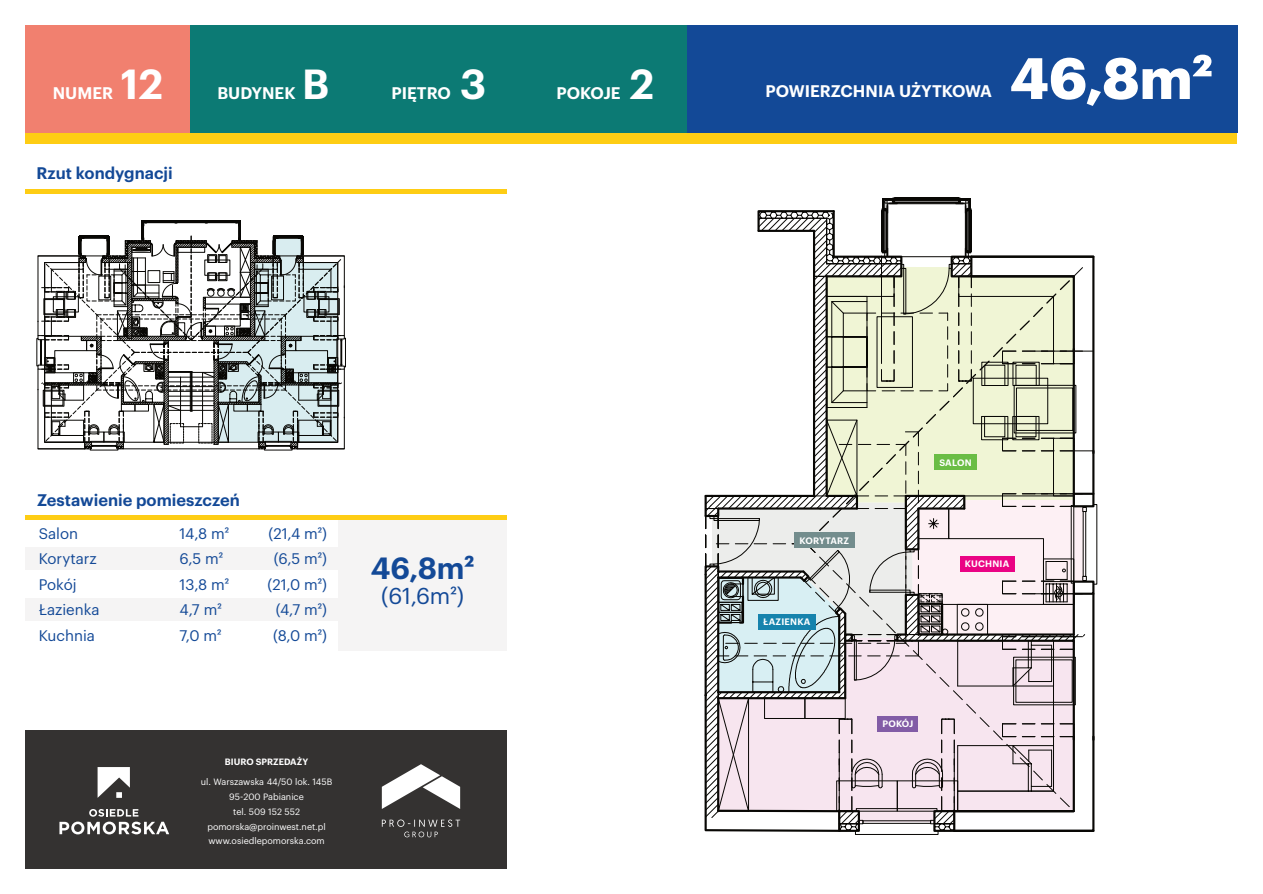
<style>
.page{position:relative;width:1263px;height:894px;background:#fff}
.page>*{position:absolute;margin:0;border:0;box-sizing:border-box;transform-origin:0 0}
.t1{font:700 57px "Graphik";color:#fff}
.t2{font:600 41.1px "Graphik";color:#fff}
.t3{font:600 30px "Graphik";color:#134997}
.t4{font:22.5px "Graphik";color:#134997}
.t5{font:600 16.5px "Graphik";color:#fff}
.t6{font:600 16.35px "Graphik";color:#134997}
.t7{font:15px/25.5px "Graphik";color:#134997}
.t8{font:600 9.15px "Graphik";letter-spacing:.02em;color:#fff}
.t9{font:9px/14.7px "Graphik";color:#fff;text-align:center}
.t10{font:600 9px "Graphik";color:#fff}
</style>
<div class="page">
<div style="left:687px;top:26px;width:550px;height:107px;background:#134997"></div>
<div style="left:26px;top:26px;width:165px;height:107px;background:#f1806f"></div>
<div style="left:191px;top:26px;width:496px;height:107px;background:#0c7a74"></div>
<div style="left:26px;top:133px;width:1211px;height:10px;background:#fecd14"></div>
<div style="left:26px;top:189px;width:481px;height:5px;background:#fecd14"></div>
<div style="left:26px;top:729px;width:481px;height:138px;background:#343231"></div>
<svg style="left:382px;top:764px;width:78px;height:44px"></svg>
<svg style="left:382px;top:819px;width:78px;height:18px"></svg>
<svg style="left:59px;top:809px;width:110px;height:25px"></svg>
<svg style="left:98px;top:767px;width:32px;height:30px"></svg>
<svg style="left:704px;top:198px;width:391px;height:634px"></svg>
<div style="left:758px;top:614px;width:57px;height:15px;background:#1683ad"></div>
<div style="left:794px;top:532px;width:61px;height:15px;background:#738d8d"></div>
<div style="left:934px;top:454px;width:43px;height:16px;background:#6abd45"></div>
<div style="left:877px;top:715px;width:41px;height:15px;background:#825ca6"></div>
<div style="left:960px;top:556px;width:54px;height:15px;background:#ea0384"></div>
<div style="left:1016px;top:387px;width:57px;height:44px;border:1px solid #080704"></div>
<div style="left:1014px;top:385px;width:62px;height:48px;border:1px solid #080704"></div>
<div style="left:1015px;top:659px;width:58px;height:43px;border:1px solid #080704"></div>
<div style="left:1013px;top:656px;width:63px;height:49px;border:1px solid #080704"></div>
<div style="left:344px;top:338px;width:2px;height:29px;border:1px solid #080704"></div>
<svg style="left:37px;top:221px;width:308px;height:228px"></svg>
<hr style="left:26px;top:515px;width:481px;height:4px;background:#fecd14">
<div style="left:26px;top:547px;width:313px;height:22px;background:#f5f4f4"></div>
<div style="left:26px;top:598px;width:313px;height:23px;background:#f5f4f4"></div>
<div style="left:338px;top:519px;width:169px;height:131px;background:#f5f4f4"></div>
<h3 class="t5" style="left:53px;top:85px;width:62px">NUMER</h3>
<h2 class="t2" style="left:121px;top:65px;width:44px">12</h2>
<h3 class="t6" style="left:37px;top:165px;width:138px">Rzut kondygnacji</h3>
<h3 class="t5" style="left:217px;top:85px;width:80px">BUDYNEK</h3>
<h2 class="t2" style="left:302px;top:65px;width:29px">B</h2>
<h3 class="t5" style="left:391px;top:85px;width:61px">PIĘTRO</h3>
<h2 class="t2" style="left:460px;top:65px;width:28px">3</h2>
<h3 class="t5" style="left:556px;top:85px;width:66px">POKOJE</h3>
<h2 class="t2" style="left:630px;top:65px;width:26px">2</h2>
<h3 class="t6" style="left:37px;top:492px;width:204px">Zestawienie pomieszczeń</h3>
<h3 class="t7" style="left:39px;top:521px;width:62px">Salon<br>Korytarz<br>Pokój<br>Łazienka<br>Kuchnia</h3>
<h3 class="t7" style="left:180px;top:521px;width:51px">14,8 m2</h3>
<h3 class="t7" style="left:268px;top:521px;width:60px">(21,4 m2)</h3>
<h3 class="t7" style="left:180px;top:546px;width:45px">6,5 m2</h3>
<h3 class="t7" style="left:274px;top:546px;width:55px">(6,5 m2)</h3>
<h3 class="t7" style="left:180px;top:572px;width:51px">13,8 m2</h3>
<h3 class="t7" style="left:268px;top:572px;width:61px">(21,0 m2)</h3>
<h3 class="t7" style="left:180px;top:597px;width:44px">4,7 m2</h3>
<h3 class="t7" style="left:276px;top:597px;width:53px">(4,7 m2)</h3>
<h3 class="t7" style="left:180px;top:623px;width:43px">7,0 m2</h3>
<h3 class="t7" style="left:273px;top:623px;width:55px">(8,0 m2)</h3>
<h3 class="t3" style="left:371px;top:554px;width:105px">46,8m2</h3>
<h3 class="t4" style="left:381px;top:585px;width:85px">(61,6m2)</h3>
<p class="t10" style="left:225px;top:756px;width:85px">BIURO SPRZEDAŻY</p>
<p class="t9" style="left:201px;top:774px;width:133px">ul. Warszawska 44/50 lok. 145B<br>95-200 Pabianice<br>tel. 509 152 552 pomorska@proinwest.net.pl www.osiedlepomorska.com</p>
<h3 class="t5" style="left:765px;top:84px;width:228px">POWIERZCHNIA UŻYTKOWA</h3>
<h1 class="t1" style="left:1010px;top:52px;width:204px">46,8m2</h1>
<p class="t8" style="left:799px;top:536px;width:51px">KORYTARZ</p>
<p class="t8" style="left:939px;top:458px;width:34px">SALON</p>
<p class="t8" style="left:763px;top:617px;width:49px">ŁAZIENKA</p>
<p class="t8" style="left:965px;top:559px;width:46px">KUCHNIA</p>
<p class="t8" style="left:882px;top:719px;width:33px">POKÓJ</p>
</div>
